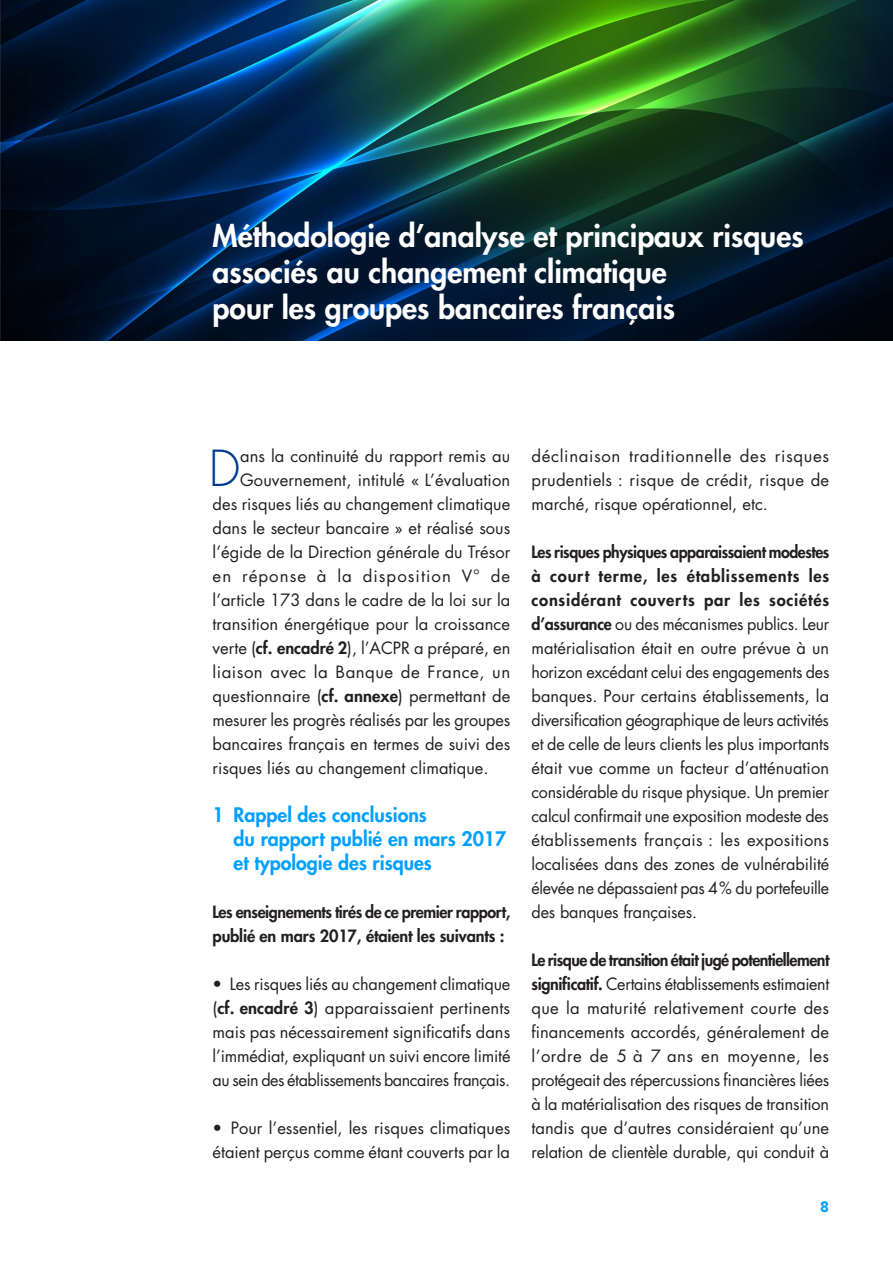
<style>
.page{position:relative;width:893px;height:1263px;background:#fff}
.page>*{position:absolute;margin:0;border:0;box-sizing:border-box;transform-origin:0 0}
.t1{font:300 48.3px "Futura Std";color:#003b8f}
.t2{font:800 30px/36px "Futura Std";color:#fff}
.t3{font:800 19.5px/24px "Futura Std";color:#00a0ff}
.t4{font:16.5px/24px "Futura Std";color:#231f20;text-align:justify}
.t5{font:800 16.5px/24px "Futura Std";letter-spacing:-.025em;color:#231f20}
.t6{font:16.5px "Futura Std";letter-spacing:.03em;color:#231f20}
.t7{font:16.5px "Futura Std";letter-spacing:.06em;color:#231f20}
.t8{font:900 15px "Avenir LT Std";color:#00a0ff}
.s1{font-weight:800}
</style>
<div class="page">
<img style="left:0;top:0;width:893px;height:340px">
<h2 class="t2" style="left:213px;top:218px;width:593px">Méthodologie d’analyse et principaux risques associés au changement climatique<br>pour les groupes bancaires français</h2>
<h1 class="t1" style="left:209px;top:439px;width:33px">D</h1>
<p class="t4" style="left:240px;top:444px;width:272px">ans la continuité du rapport remis au</p>
<p class="t4" style="left:240px;top:468px;width:272px">Gouvernement, intitulé « L’évaluation</p>
<p class="t4" style="left:213px;top:492px;width:299px">des risques liés au changement climatique</p>
<p class="t4" style="left:213px;top:516px;width:299px">dans le secteur bancaire » et réalisé sous</p>
<p class="t4" style="left:213px;top:540px;width:299px">l’égide de la Direction générale du Trésor</p>
<p class="t7" style="left:213px;top:565px;width:299px">en réponse à la disposition V° de</p>
<p class="t4" style="left:213px;top:588px;width:299px">l’article 173 dans le cadre de la loi sur la</p>
<p class="t4" style="left:213px;top:612px;width:299px">transition énergétique pour la croissance</p>
<p class="t4" style="left:213px;top:636px;width:299px">verte (<span class="s1">cf. encadré 2</span>), l’ACPR a préparé, en</p>
<p class="t6" style="left:213px;top:661px;width:299px">liaison avec la Banque de France, un</p>
<p class="t4" style="left:213px;top:684px;width:299px">questionnaire (<span class="s1">cf. annexe</span>) permettant de</p>
<p class="t4" style="left:213px;top:708px;width:299px">mesurer les progrès réalisés par les groupes</p>
<p class="t4" style="left:213px;top:732px;width:299px">bancaires français en termes de suivi des</p>
<p class="t4" style="left:213px;top:756px;width:277px">risques liés au changement climatique.</p>
<p class="t3" style="left:234px;top:803px;width:274px;text-indent:-21px">1 Rappel des conclusions<br>du rapport publié en mars 2017 et typologie des risques</p>
<p class="t5" style="left:213px;top:900px;width:299px">Les enseignements tirés de ce premier rapport, publié en mars 2017, étaient les suivants :</p>
<p class="t4" style="left:213px;top:972px;width:299px">• Les risques liés au changement climatique (<span class="s1">cf. encadré 3</span>) apparaissaient pertinents mais pas nécessairement significatifs dans l’immédiat, expliquant un suivi encore limité au sein des établissements bancaires français.</p>
<p class="t4" style="left:213px;top:1116px;width:299px">• Pour l’essentiel, les risques climatiques étaient perçus comme étant couverts par la</p>
<p class="t4" style="left:531px;top:444px;width:299px">déclinaison traditionnelle des risques prudentiels : risque de crédit, risque de marché, risque opérationnel, etc.</p>
<p class="t4" style="left:531px;top:540px;width:299px"><span class="s1">Les risques physiques apparaissaient modestes à court terme, les établissements les considérant couverts par les sociétés d’assurance</span> ou des mécanismes publics. Leur matérialisation était en outre prévue à un horizon excédant celui des engagements des banques. Pour certains établissements, la diversification géographique de leurs activités et de celle de leurs clients les plus importants était vue comme un facteur d’atténuation considérable du risque physique. Un premier calcul confirmait une exposition modeste des établissements français : les expositions localisées dans des zones de vulnérabilité élevée ne dépassaient pas 4% du portefeuille des banques françaises.</p>
<p class="t4" style="left:531px;top:948px;width:299px"><span class="s1">Le risque de transition était jugé potentiellement significatif.</span> Certains établissements estimaient que la maturité relativement courte des financements accordés, généralement de l’ordre de 5 à 7 ans en moyenne, les protégeait des répercussions financières liées à la matérialisation des risques de transition tandis que d’autres considéraient qu’une relation de clientèle durable, qui conduit à</p>
<p class="t8" style="left:820px;top:1198px;width:10px">8</p>
</div>
